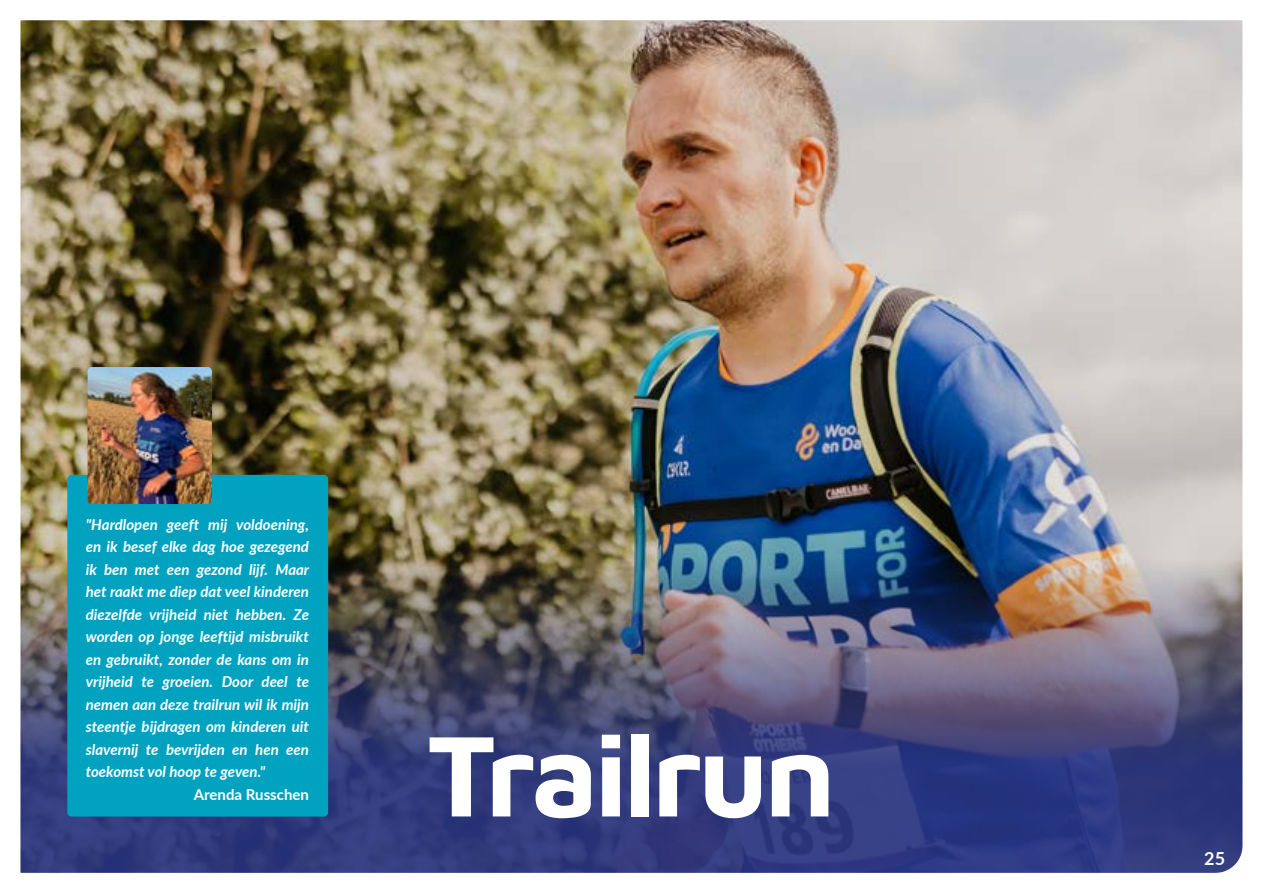
<style>
.page{position:relative;width:1263px;height:893px;background:#fff}
.page>*{position:absolute;margin:0;border:0;box-sizing:border-box;transform-origin:0 0}
.t1{font:700 118.5px "Maven Pro";letter-spacing:-.04em;color:#fff}
.t2{font:700 18px "Lato";color:#fff}
.t3{font:italic 700 15px/22.5px "Lato";color:#fff;text-align:justify}
.t4{font:700 15px "Lato";color:#fff}
</style>
<div class="page">
<img style="left:20px;top:20px;width:1223px;height:853px">
<div style="left:67px;top:475px;width:261px;height:341px;background:#00a2bf;border-radius:4px"></div>
<img style="left:88px;top:367px;width:124px;height:137px">
<p class="t3" style="left:86px;top:512px;width:225px">"Hardlopen geeft mij voldoening, en ik besef elke dag hoe gezegend ik ben met een gezond lijf. Maar het raakt me diep dat veel kinderen diezelfde vrijheid niet hebben. Ze worden op jonge leeftijd misbruikt en gebruikt, zonder de kans om in vrijheid te groeien. Door deel te nemen aan deze trailrun wil ik mijn steentje bijdragen om kinderen uit slavernij te bevrijden en hen een toekomst vol hoop te geven."</p>
<p class="t4" style="left:194px;top:783px;width:117px">Arenda Russchen</p>
<h1 class="t1" style="left:427px;top:694px;width:411px">Trailrun</h1>
<p class="t2" style="left:1204px;top:845px;width:22px">25</p>
</div>
